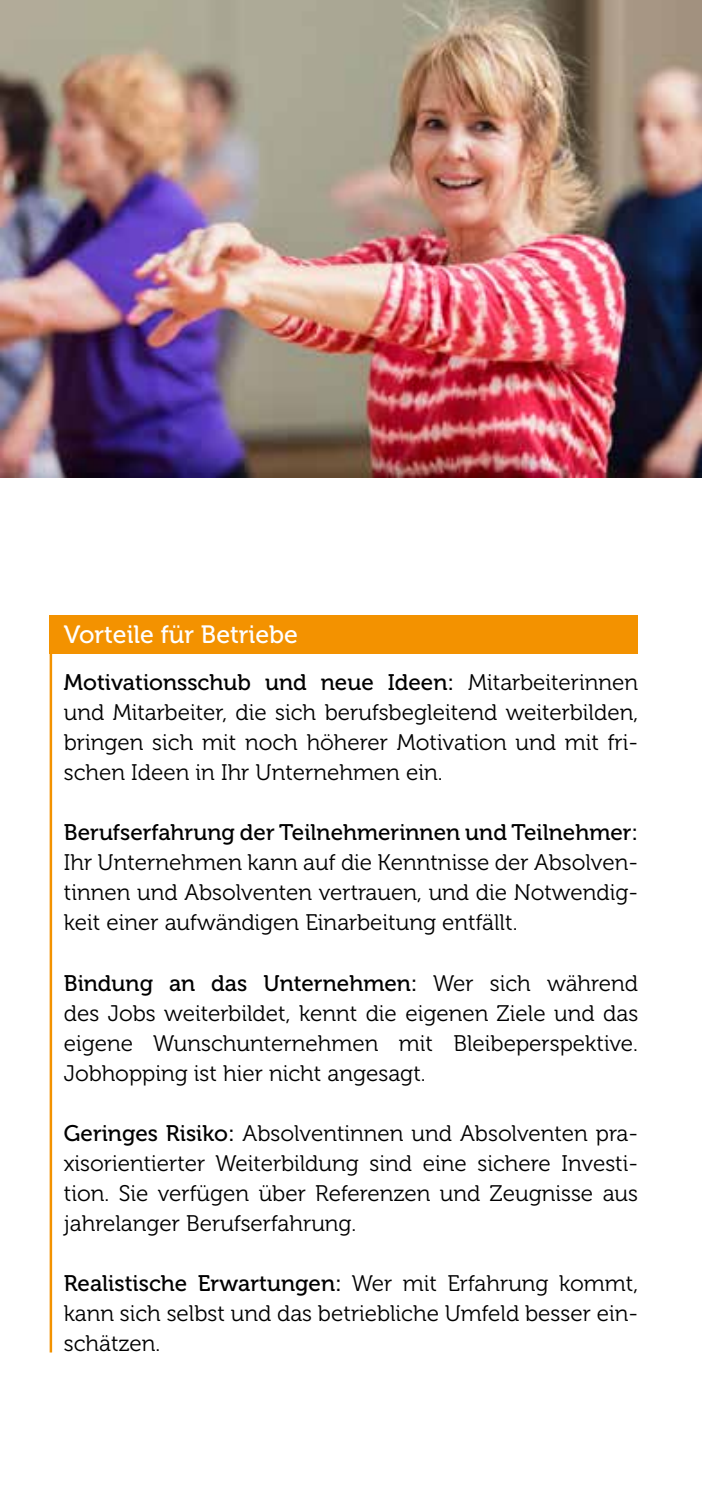
<style>
.page{position:relative;width:702px;height:1489px;background:#fff}
.page>*{position:absolute;margin:0;border:0;box-sizing:border-box;transform-origin:0 0}
.t1{font:25px "Museo 500";color:#fff}
.t2{font:22.5px/30px "Museo 300";color:#000;text-align:justify}
.t3{font:22.5px "Museo 500";color:#000}
.s1{font-family:"Museo 300"}
.s2{font-family:"Museo 500"}
</style>
<div class="page">
<img style="left:0;top:0;width:702px;height:477px">
<hr style="left:50px;top:615px;width:2px;height:737px;background:#f39200">
<div style="left:50px;top:615px;width:588px;height:38px;background:#f39200"></div>
<p class="t1" style="left:64px;top:620px;width:236px">Vorteile für Betriebe</p>
<p class="t3" style="left:64px;top:670px;width:575px">Motivationsschub und neue Ideen: <span class="s1">Mitarbeiterinnen</span></p>
<p class="t2" style="left:64px;top:698px;width:576px">und Mitarbeiter, die sich berufsbegleitend weiterbilden, bringen sich mit noch höherer Motivation und mit fri&shy;schen Ideen in Ihr Unternehmen ein.</p>
<p class="t3" style="left:64px;top:820px;width:576px">Berufserfahrung der Teilnehmerinnen und Teilnehmer:</p>
<p class="t2" style="left:64px;top:848px;width:575px">Ihr Unternehmen kann auf die Kenntnisse der Absolven&shy;tinnen und Absolventen vertrauen, und die Notwendig&shy;keit einer aufwändigen Einarbeitung entfällt.</p>
<p class="t3" style="left:64px;top:970px;width:575px">Bindung an das Unternehmen: <span class="s1">Wer sich während</span></p>
<p class="t2" style="left:64px;top:998px;width:576px">des Jobs weiterbildet, kennt die eigenen Ziele und das eigene Wunschunternehmen mit Bleibeperspektive.<br>Jobhopping ist hier nicht angesagt.</p>
<p class="t2" style="left:64px;top:1118px;width:576px"><span class="s2">Geringes Risiko:</span> Absolventinnen und Absolventen pra&shy;xisorientierter Weiterbildung sind eine sichere Investi&shy;tion. Sie verfügen über Referenzen und Zeugnisse aus jahrelanger Berufserfahrung.</p>
<p class="t3" style="left:64px;top:1270px;width:576px">Realistische Erwartungen: <span class="s1">Wer mit Erfahrung kommt,</span></p>
<p class="t2" style="left:64px;top:1298px;width:575px">kann sich selbst und das betriebliche Umfeld besser ein&shy;schätzen.</p>
</div>
